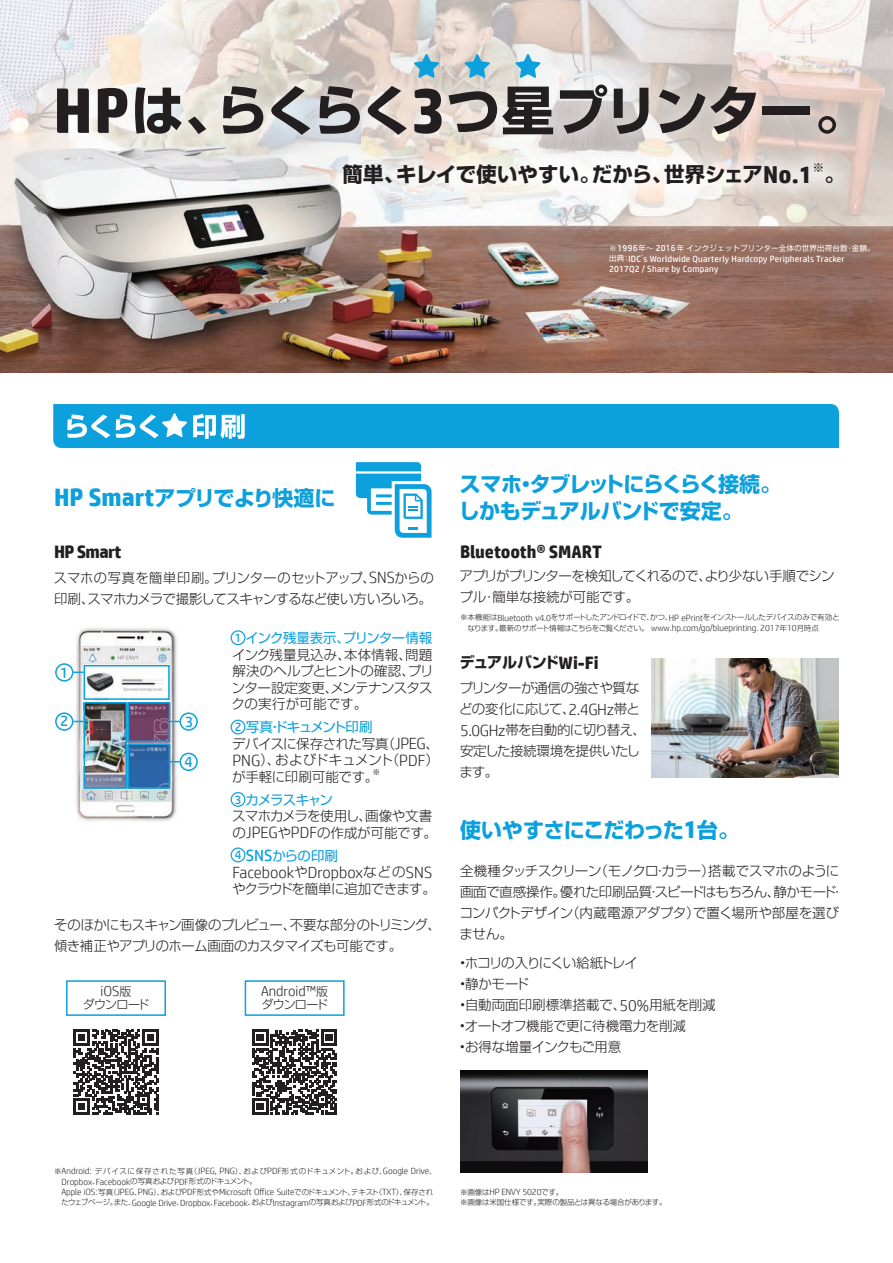
<style>
.page{position:relative;width:893px;height:1263px;background:#fff}
.page>*{position:absolute;margin:0;border:0;box-sizing:border-box;transform-origin:0 0}
.t1{font:700 53.25px "Shin Go Pro";letter-spacing:-.065em;color:#231f20}
.f_bottum_catch{font:700 21px "Shin Go Pro";letter-spacing:-.035em;color:#0ca0dd}
.f_bottum_catch-2{font:700 21px "Shin Go Pro";letter-spacing:-.08em;color:#0ca0dd}
.t2{font:700 20.4px "Shin Go Pro";color:#231f20}
.f_bottum_catch-3{font:700 18px "HP Simplified";letter-spacing:-.01em;color:#231f20}
.f_bottum_catch-4{font:300 16.2px "HP Simplified";color:#231f20}
.f_bottum_catch-5{font:15.3px "HP Simplified";color:#0ca0dd}
.f_bottum_catch-6{font:700 15px "Shin Go Pro";letter-spacing:-.05em;color:#231f20}
.f_bottum_catch-7{font:300 14.4px "HP Simplified";color:#231f20}
.f_bottum_catch-8{font:300 13.5px/21px "Shin Go Pro";letter-spacing:-.03em;color:#231f20}
.f_bottum_catch-9{font:300 13.5px "Shin Go Pro";color:#231f20}
.f_bottum_catch-10{font:300 13.5px "Shin Go Pro";letter-spacing:-.05em;color:#231f20}
.f_bottum_catch-11{font:13.5px "Shin Go Pro";letter-spacing:-.035em;color:#0ca0dd}
.f_bottum_catch-12{font:300 13.5px "Shin Go Pro";letter-spacing:-.095em;color:#231f20}
.f_bottum_catch-13{font:13.5px "Shin Go Pro";letter-spacing:-.08em;color:#0ca0dd}
.f_bottum_catch-14{font:13.5px "Shin Go Pro";letter-spacing:-.09em;color:#0ca0dd}
.f_bottum_catch-15{font:13.5px "Shin Go Pro";letter-spacing:-.055em;color:#0ca0dd}
.f_bottum_catch-16{font:12.45px "HP Simplified";color:#0ca0dd}
.f_bottum_catch-17{font:300 12px "Shin Go Pro";letter-spacing:-.065em;color:#231f20}
.f_bottum_catch-18{font:300 9px/10.5px "HP Simplified";letter-spacing:-.01em;color:#231f20}
.t3{font:9px/10.5px "HP Simplified";letter-spacing:.02em;color:#fff}
.f_bottum_catch-19{font:300 7.8px "Shin Go Pro";color:#231f20}
.f_bottum_catch-20{font:300 7.5px "Shin Go Pro";letter-spacing:.085em;color:#231f20}
.f_bottum_catch-21{font:300 7.5px "Shin Go Pro";letter-spacing:-.04em;color:#231f20}
.t4{font:7.5px "Shin Go Pro";letter-spacing:.025em;color:#fff}
.f_bottum_catch-22{font:300 7.5px "Shin Go Pro";letter-spacing:-.02em;color:#231f20}
.s1{font-family:"HP Simplified";font-size:63.9px}
.s2{font-family:"HP Simplified";font-size:24.45px}
.s3{font-family:"HP Simplified";font-size:9px}
.s4{font-family:"Shin Go Pro";font-size:7.5px}
.s5{font-family:"HP Simplified";font-size:25.2px}
.s6{font-family:"HP Simplified";font-size:16.2px}
.s7{font-family:"Shin Go Pro";font-size:13.5px}
.s8{font-family:"Shin Go Pro";font-size:12px}
.s9{font-family:"HP Simplified";font-size:18px}
</style>
<div class="page">
<img style="left:0;top:0;width:893px;height:372px">
<div style="left:66px;top:980px;width:100px;height:36px;border:2px solid #0ca0dd"></div>
<div style="left:245px;top:980px;width:100px;height:36px;border:2px solid #0ca0dd"></div>
<div style="left:320px;top:140px;width:536px;height:68px;background:#fff;opacity:.75"></div>
<div style="left:37px;top:65px;width:818px;height:89px;background:#fff;opacity:.5"></div>
<svg style="left:414px;top:54px;width:25px;height:24px"></svg>
<svg style="left:465px;top:54px;width:25px;height:24px"></svg>
<svg style="left:515px;top:54px;width:25px;height:24px"></svg>
<svg style="left:53px;top:404px;width:786px;height:44px;background:#19a5de"></svg>
<img style="left:652px;top:658px;width:187px;height:119px">
<img style="left:460px;top:1071px;width:187px;height:102px">
<img style="left:75px;top:626px;width:104px;height:196px">
<svg style="left:74px;top:1030px;width:84px;height:85px"></svg>
<svg style="left:252px;top:1030px;width:85px;height:85px"></svg>
<svg style="left:356px;top:462px;width:76px;height:76px"></svg>
<div style="left:84px;top:665px;width:86px;height:35px;border:2px solid #0ca0dd"></div>
<div style="left:84px;top:702px;width:43px;height:87px;border:2px solid #0ca0dd"></div>
<div style="left:128px;top:702px;width:42px;height:40px;border:2px solid #0ca0dd"></div>
<div style="left:128px;top:743px;width:42px;height:46px;border:2px solid #0ca0dd"></div>
<svg style="left:73px;top:671px;width:11px;height:2px"></svg>
<div style="left:55px;top:663px;width:18px;height:19px;border:2px solid #0ca0dd;border-radius:50%"></div>
<div style="left:231px;top:630px;width:14px;height:15px;border:1px solid #0ca0dd;border-radius:50%"></div>
<div style="left:231px;top:720px;width:14px;height:14px;border:1px solid #0ca0dd;border-radius:50%"></div>
<div style="left:231px;top:792px;width:14px;height:15px;border:1px solid #0ca0dd;border-radius:50%"></div>
<div style="left:231px;top:847px;width:14px;height:15px;border:1px solid #0ca0dd;border-radius:50%"></div>
<div style="left:55px;top:712px;width:18px;height:19px;border:2px solid #0ca0dd;border-radius:50%"></div>
<div style="left:179px;top:712px;width:19px;height:19px;border:2px solid #0ca0dd;border-radius:50%"></div>
<div style="left:179px;top:753px;width:19px;height:18px;border:2px solid #0ca0dd;border-radius:50%"></div>
<p class="t1" style="left:53px;top:68px;width:816px"><span class="s1">HP</span>は、らくらく<span class="s1">3</span>つ星プリンター。</p>
<p class="t2" style="left:343px;top:158px;width:504px">簡単、キレイで使いやすい。だから、世界シェア<span class="s2">No.1</span><sup>※</sup>。</p>
<p class="t4" style="left:609px;top:242px;width:267px">※<span class="s3">1996</span>年～ <span class="s3">2016</span>年インクジェットプリンター全体の世界出荷台数・金額。</p>
<p class="t3" style="left:609px;top:253px;width:237px"><span class="s4">出典：</span>IDC<span class="s4">’</span>s Worldwide Quarterly Hardcopy Peripherals Tracker<br>2017Q2 / Share by Company</p>
<p class="f_bottum_catch" style="left:54px;top:481px;width:283px"><span class="s5">HP Smart</span>アプリでより快適に</p>
<p class="f_bottum_catch-3" style="left:54px;top:540px;width:69px">HP Smart</p>
<p class="f_bottum_catch-8" style="left:54px;top:565px;width:382px">スマホの写真を簡単印刷。プリンターのセットアップ、<span class="s6">SNS</span>からの印刷、スマホカメラで撮影してスキャンするなど使い方いろいろ。</p>
<p class="f_bottum_catch-5" style="left:60px;top:662px;width:10px">1</p>
<p class="f_bottum_catch-5" style="left:60px;top:711px;width:10px">2</p>
<p class="f_bottum_catch-5" style="left:185px;top:711px;width:10px">3</p>
<p class="f_bottum_catch-5" style="left:185px;top:752px;width:10px">4</p>
<p class="f_bottum_catch-11" style="left:245px;top:627px;width:188px">インク残量表示、プリンター情報</p>
<p class="f_bottum_catch-8" style="left:231px;top:645px;width:204px;line-height:16.5px;text-align:justify">インク残量見込み、本体情報、問題解決のヘルプとヒントの確認、プリンター設定変更、メンテナンスタスクの実行が可能です。</p>
<p class="f_bottum_catch-13" style="left:232px;top:716px;width:142px">　写真・ドキュメント印刷</p>
<p class="f_bottum_catch-8" style="left:232px;top:734px;width:208px;line-height:16.5px;text-align:justify">デバイスに保存された写真（<span class="s6">JPEG</span>、<span class="s6">PNG</span>）、およびドキュメント（<span class="s6">PDF</span>）が手軽に印刷可能です。</p>
<p class="f_bottum_catch-16" style="left:235px;top:629px;width:8px">1</p>
<p class="f_bottum_catch-16" style="left:235px;top:719px;width:8px">2</p>
<p class="f_bottum_catch-19" style="left:372px;top:766px;width:9px">※</p>
<p class="f_bottum_catch-14" style="left:232px;top:788px;width:102px">　カメラスキャン</p>
<p class="f_bottum_catch-8" style="left:232px;top:806px;width:206px;line-height:16.5px">スマホカメラを使用し、画像や文書の<span class="s6">JPEG</span>や<span class="s6">PDF</span>の作成が可能です。</p>
<p class="f_bottum_catch-15" style="left:246px;top:844px;width:94px"><span class="s6">SNS</span>からの印刷</p>
<p class="f_bottum_catch-4" style="left:232px;top:861px;width:201px">Facebook<span class="s7">や</span>Dropbox<span class="s7">などの</span>SNS</p>
<p class="f_bottum_catch-10" style="left:232px;top:877px;width:205px">やクラウドを簡単に追加できます。</p>
<p class="f_bottum_catch-16" style="left:235px;top:791px;width:8px">3</p>
<p class="f_bottum_catch-16" style="left:235px;top:847px;width:8px">4</p>
<p class="f_bottum_catch-8" style="left:54px;top:913px;width:388px">そのほかにもスキャン画像のプレビュー、不要な部分のトリミング、傾き補正やアプリのホーム画面のカスタマイズも可能です。</p>
<p class="f_bottum_catch-7" style="left:101px;top:982px;width:32px">iOS<span class="s8">版</span></p>
<p class="f_bottum_catch-17" style="left:83px;top:995px;width:68px">ダウンロード</p>
<p class="f_bottum_catch-7" style="left:261px;top:982px;width:68px">Android™<span class="s8">版</span></p>
<p class="f_bottum_catch-17" style="left:261px;top:995px;width:68px">ダウンロード</p>
<p class="f_bottum_catch-2" style="left:460px;top:467px;width:323px">スマホ・タブレットにらくらく接続。</p>
<p class="f_bottum_catch" style="left:459px;top:494px;width:286px">しかもデュアルバンドで安定。</p>
<p class="f_bottum_catch-3" style="left:460px;top:540px;width:143px">Bluetooth® SMART</p>
<p class="f_bottum_catch-8" style="left:459px;top:564px;width:377px">アプリがプリンターを検知してくれるので、より少ない手順でシンプル・簡単な接続が可能です。</p>
<p class="f_bottum_catch-21" style="left:460px;top:611px;width:381px">※本機能は<span class="s3">Bluetooth v4.0</span>をサポートしたアンドロイドで、かつ、<span class="s3">HP ePrint</span>をインストールしたデバイスのみで有効と</p>
<p class="f_bottum_catch-18" style="left:467px;top:623px;width:353px"><span class="s4">なります。最新のサポート情報はこちらをご覧ください。</span> www.hp.com/go/blueprinting. 2017<span class="s4">年</span>10<span class="s4">月時点</span></p>
<p class="f_bottum_catch-6" style="left:460px;top:650px;width:140px">デュアルバンド<span class="s9">Wi-Fi</span></p>
<p class="f_bottum_catch-8" style="left:459px;top:676px;width:188px">プリンターが通信の強さや質などの変化に応じて、<span class="s6">2.4GHz</span>帯と<br><span class="s6">5.0GHz</span>帯を自動的に切り替え、安定した接続環境を提供いたします。</p>
<p class="f_bottum_catch" style="left:460px;top:813px;width:281px">使いやすさにこだわった<span class="s5">1</span>台。</p>
<p class="f_bottum_catch-8" style="left:459px;top:858px;width:386px">全機種タッチスクリーン（モノクロ・カラー）搭載でスマホのように画面で直感操作。優れた印刷品質・スピードはもちろん、静かモード・コンパクトデザイン（内蔵電源アダプタ）で置く場所や部屋を選びません。</p>
<p class="f_bottum_catch-12" style="left:460px;top:952px;width:179px">•ホコリの入りにくい給紙トレイ</p>
<p class="f_bottum_catch-8" style="left:460px;top:972px;width:70px">•静かモード</p>
<p class="f_bottum_catch-9" style="left:460px;top:994px;width:257px">•自動両面印刷標準搭載で、<span class="s6">50%</span>用紙を削減</p>
<p class="f_bottum_catch-8" style="left:460px;top:1014px;width:227px">•オートオフ機能で更に待機電力を削減</p>
<p class="f_bottum_catch-8" style="left:460px;top:1035px;width:163px">•お得な増量インクもご用意</p>
<p class="f_bottum_catch-20" style="left:54px;top:1165px;width:384px">※<span class="s3">Android:</span> デバイスに保存された写真（<span class="s3">JPEG, PNG</span>）、および<span class="s3">PDF</span>形式のドキュメント。および、<span class="s3">Google Drive</span>、</p>
<p class="f_bottum_catch-18" style="left:61px;top:1176px;width:197px">Dropbox<span class="s4">、</span>Facebook<span class="s4">の写真および</span>PDF<span class="s4">形式のドキュメント。</span></p>
<p class="f_bottum_catch-18" style="left:61px;top:1186px;width:374px">Apple iOS:<span class="s4">写真（</span>JPEG<span class="s4">、</span>PNG<span class="s4">）、および</span>PDF<span class="s4">形式や</span>Microsoft Office Suite<span class="s4">でのドキュメント、テキスト（</span>TXT<span class="s4">）、保存されたウェブページ。また、</span>Google Drive<span class="s4">、</span>Dropbox<span class="s4">、</span>Facebook<span class="s4">、および</span>Instagram<span class="s4">の写真および</span>PDF<span class="s4">形式のドキュメント。</span></p>
<p class="f_bottum_catch-18" style="left:460px;top:1186px;width:105px"><span class="s4">※画像は</span>HP ENVY 5020<span class="s4">です。</span></p>
<p class="f_bottum_catch-22" style="left:460px;top:1196px;width:208px">※画像は米国仕様です。実際の製品とは異なる場合があります。</p>
</div>
